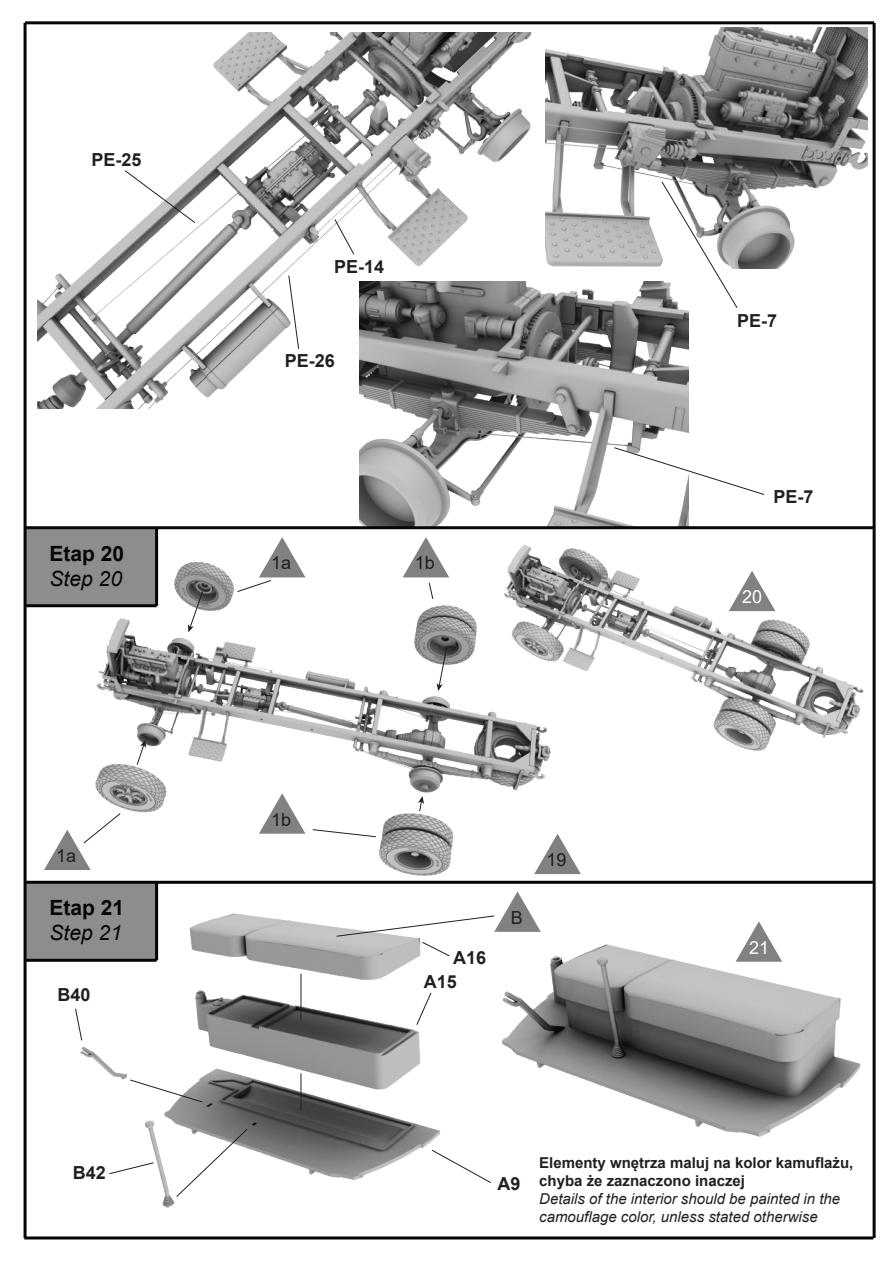
<style>
.page{position:relative;width:893px;height:1263px;background:#fff}
.page>*{position:absolute;margin:0;border:0;box-sizing:border-box;transform-origin:0 0}
.t1{font:700 21px "Arial";color:#060605}
.t2{font:italic 21px "Arial";color:#060605}
.t3{font:700 18px "Arial";color:#231f20}
.t4{font:18px "Arial";color:#211e1e}
.t5{font:18px "Arial";color:#fff}
.t6{font:italic 15px/18px "Arial";color:#231f20}
.t7{font:700 15px/18px "Arial";color:#231f20}
</style>
<div class="page">
<img style="left:546px;top:27px;width:321px;height:242px">
<img style="left:360px;top:281px;width:328px;height:215px">
<img style="left:38px;top:33px;width:502px;height:376px">
<img style="left:31px;top:496px;width:423px;height:345px">
<img style="left:23px;top:841px;width:522px;height:399px">
<img style="left:436px;top:860px;width:437px;height:341px">
<div style="left:25px;top:882px;width:132px;height:78px;background:#8d8d8d"></div>
<hr style="left:26px;top:959px;width:131px;height:3px;background:#050504">
<hr style="left:155px;top:882px;width:3px;height:78px;background:#050504">
<div style="left:25px;top:528px;width:132px;height:78px;background:#8d8d8d"></div>
<hr style="left:26px;top:604px;width:131px;height:3px;background:#050504">
<hr style="left:155px;top:528px;width:3px;height:78px;background:#050504">
<hr style="left:25px;top:21px;width:849px;height:3px;background:#050504">
<hr style="left:24px;top:1236px;width:849px;height:3px;background:#050504">
<hr style="left:24px;top:23px;width:3px;height:1215px;background:#050504">
<hr style="left:873px;top:23px;width:3px;height:1215px;background:#050504">
<img style="left:23px;top:21px;width:12px;height:282px">
<hr style="left:24px;top:526px;width:850px;height:3px;background:#060605">
<img style="left:448px;top:463px;width:428px;height:350px">
<hr style="left:25px;top:881px;width:849px;height:3px;background:#060605">
<svg style="left:136px;top:740px;width:10px;height:26px"></svg>
<svg style="left:188px;top:591px;width:16px;height:41px"></svg>
<svg style="left:437px;top:647px;width:10px;height:44px"></svg>
<svg style="left:418px;top:796px;width:6px;height:16px"></svg>
<svg style="left:259px;top:793px;width:46px;height:41px"></svg>
<svg style="left:534px;top:834px;width:47px;height:40px"></svg>
<svg style="left:237px;top:537px;width:68px;height:55px"></svg>
<svg style="left:44px;top:812px;width:77px;height:58px"></svg>
<svg style="left:312px;top:829px;width:65px;height:8px"></svg>
<svg style="left:403px;top:537px;width:46px;height:63px"></svg>
<svg style="left:729px;top:571px;width:46px;height:40px"></svg>
<svg style="left:129px;top:1079px;width:74px;height:24px"></svg>
<svg style="left:176px;top:1128px;width:72px;height:70px"></svg>
<hr style="left:301px;top:1073px;width:1px;height:37px;background:#231f20">
<hr style="left:301px;top:974px;width:1px;height:46px;background:#231f20">
<svg style="left:416px;top:992px;width:16px;height:34px"></svg>
<svg style="left:431px;top:1149px;width:61px;height:35px"></svg>
<svg style="left:75px;top:1008px;width:8px;height:33px"></svg>
<svg style="left:109px;top:1162px;width:45px;height:12px"></svg>
<svg style="left:736px;top:921px;width:46px;height:41px"></svg>
<svg style="left:613px;top:447px;width:152px;height:48px"></svg>
<svg style="left:661px;top:181px;width:77px;height:128px"></svg>
<svg style="left:288px;top:275px;width:11px;height:75px"></svg>
<svg style="left:124px;top:170px;width:72px;height:54px"></svg>
<svg style="left:334px;top:218px;width:21px;height:37px"></svg>
<svg style="left:336px;top:891px;width:205px;height:66px"></svg>
<p class="t3" style="left:91px;top:147px;width:52px">PE-25</p>
<h1 class="t1" style="left:50px;top:538px;width:76px">Etap 20</h1>
<h1 class="t2" style="left:50px;top:565px;width:74px">Step 20</h1>
<p class="t4" style="left:56px;top:843px;width:22px">1a</p>
<h1 class="t1" style="left:50px;top:893px;width:76px">Etap 21</h1>
<h1 class="t2" style="left:50px;top:919px;width:74px">Step 21</h1>
<p class="t3" style="left:57px;top:982px;width:35px">B40</p>
<p class="t3" style="left:73px;top:1160px;width:35px">B42</p>
<p class="t3" style="left:334px;top:254px;width:52px">PE-14</p>
<p class="t3" style="left:285px;top:348px;width:52px">PE-26</p>
<p class="t4" style="left:271px;top:550px;width:22px">1a</p>
<p class="t4" style="left:415px;top:550px;width:22px">1b</p>
<p class="t3" style="left:737px;top:308px;width:42px">PE-7</p>
<p class="t3" style="left:773px;top:484px;width:42px">PE-7</p>
<p class="t5" style="left:742px;top:584px;width:22px">20</p>
<p class="t4" style="left:271px;top:807px;width:22px">1b</p>
<p class="t3" style="left:453px;top:945px;width:35px">A16</p>
<p class="t3" style="left:424px;top:969px;width:35px">A15</p>
<p class="t4" style="left:511px;top:905px;width:14px">B</p>
<p class="t4" style="left:546px;top:847px;width:22px">19</p>
<p class="t5" style="left:749px;top:935px;width:22px">21</p>
<p class="t3" style="left:497px;top:1171px;width:25px">A9</p>
<p class="t7" style="left:539px;top:1154px;width:316px">Elementy wnętrza maluj na kolor kamuflażu, chyba że zaznaczono inaczej</p>
<p class="t6" style="left:539px;top:1190px;width:302px">Details of the interior should be painted in the camouflage color, unless stated otherwise</p>
</div>
